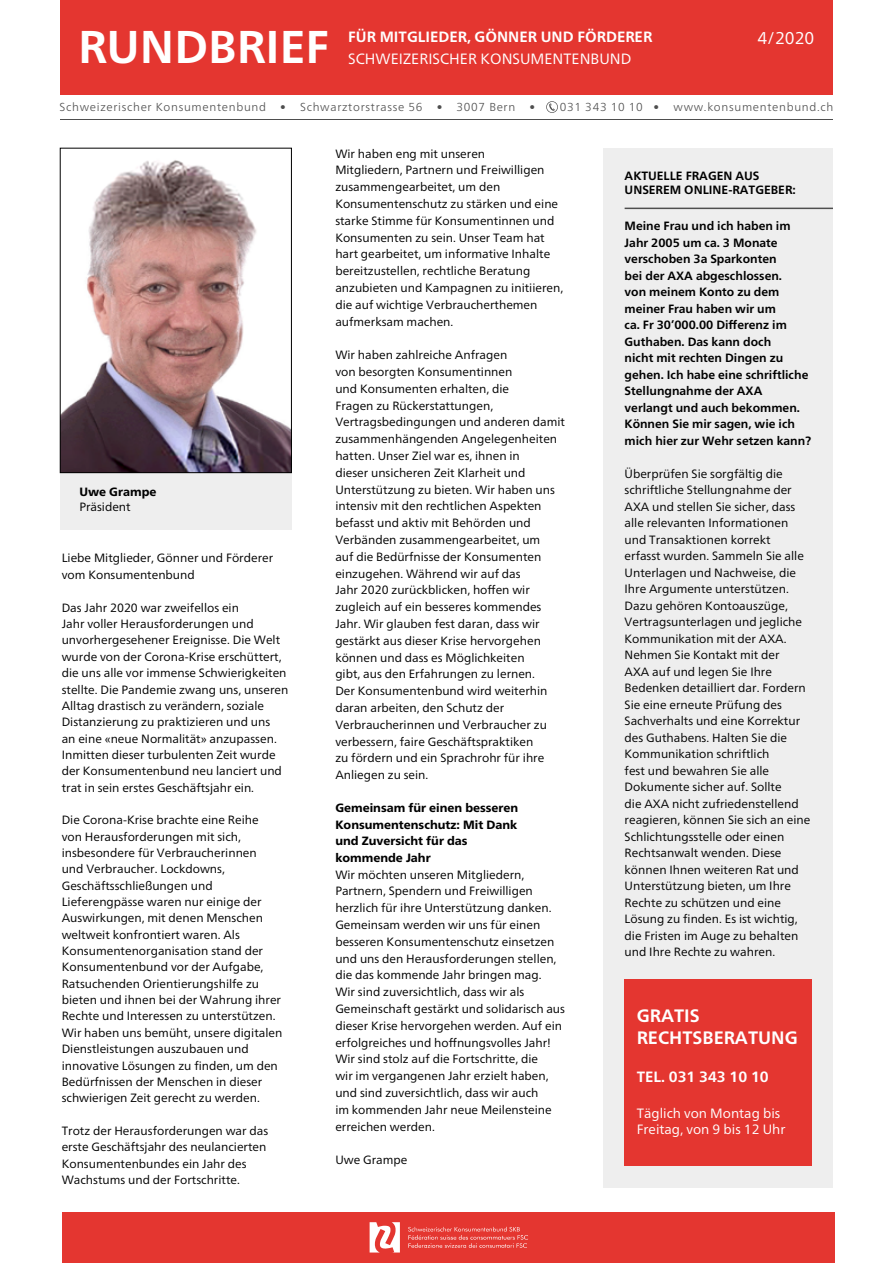
<style>
.page{position:relative;width:893px;height:1263px;background:#fff}
.page>*{position:absolute;margin:0;border:0;box-sizing:border-box;transform-origin:0 0}
.t1{font:700 45.9px "Frutiger Neue LT";color:#fff}
.t2{font:700 18px/21.6px "Frutiger Neue LT";color:#fff}
.t3{font:17.1px "Frutiger Neue LT";color:#fff}
.t4{font:700 14.85px "Frutiger Neue LT";color:#fff}
.t5{font:14.85px "Frutiger Neue LT";color:#fff}
.t6{font:13.5px/16.2px "Frutiger Neue LT";color:#fff}
.t7{font:12px/16.8px "Frutiger Neue LT";color:#000}
.t8{font:700 12px/16.5px "Frutiger Neue LT";color:#000}
.t9{font:800 12px/16.5px "Frutiger Neue LT";color:#000}
.t10{font:300 11.55px "Frutiger Neue LT";letter-spacing:.06em;color:#4e4e4e}
</style>
<div class="page">
<div style="left:60px;top:0;width:773px;height:95px;background:#e43630"></div>
<hr style="left:60px;top:119px;width:773px;height:1px;background:#4e4e4e">
<div style="left:63px;top:1212px;width:772px;height:51px;background:#e43630"></div>
<svg style="left:408px;top:1227px;width:120px;height:21px"></svg>
<svg style="left:370px;top:1222px;width:30px;height:30px"></svg>
<svg style="left:546px;top:101px;width:12px;height:12px"></svg>
<div style="left:60px;top:473px;width:232px;height:57px;background:#eee"></div>
<img style="left:62px;top:160px;width:228px;height:311px">
<div style="left:60px;top:148px;width:232px;height:325px;border:1px solid #000"></div>
<div style="left:603px;top:148px;width:230px;height:1039px;background:#eee"></div>
<hr style="left:625px;top:208px;width:208px;height:1px;background:#4e4e4e">
<div style="left:625px;top:979px;width:187px;height:186px;background:#e43630"></div>
<h1 class="t1" style="left:78px;top:20px;width:252px">RUNDBRIEF</h1>
<p class="t4" style="left:348px;top:28px;width:305px">FÜR MITGLIEDER, GÖNNER UND FÖRDERER</p>
<h3 class="t3" style="left:757px;top:28px;width:59px">4/2020</h3>
<p class="t5" style="left:348px;top:50px;width:285px">SCHWEIZERISCHER KONSUMENTENBUND</p>
<p class="t10" style="left:60px;top:100px;width:477px">Schweizerischer Konsumentenbund • Schwarztorstrasse 56 • 3007 Bern •</p>
<p class="t10" style="left:560px;top:100px;width:275px">031 343 10 10 • www.konsumentenbund.ch</p>
<p class="t9" style="left:79px;top:484px;width:79px">Uwe Grampe</p>
<p class="t7" style="left:79px;top:498px;width:53px">Präsident</p>
<p class="t7" style="left:62px;top:550px;width:213px">Liebe Mitglieder, Gönner und Förderer vom Konsumentenbund</p>
<p class="t7" style="left:62px;top:599px;width:228px;line-height:16.4px">Das Jahr 2020 war zweifellos ein<br>Jahr voller Herausforderungen und unvorhergesehener Ereignisse. Die Welt wurde von der Corona-Krise erschüttert, die uns alle vor immense Schwierigkeiten stellte. Die Pandemie zwang uns, unseren Alltag drastisch zu verändern, soziale Distanzierung zu praktizieren und uns<br>an eine «neue Normalität» anzupassen.<br>Inmitten dieser turbulenten Zeit wurde der Konsumentenbund neu lanciert und trat in sein erstes Geschäftsjahr ein.</p>
<p class="t7" style="left:62px;top:812px;width:222px;line-height:16.4px">Die Corona-Krise brachte eine Reihe<br>von Herausforderungen mit sich, insbesondere für Verbraucherinnen<br>und Verbraucher. Lockdowns, Geschäftsschließungen und Lieferengpässe waren nur einige der Auswirkungen, mit denen Menschen weltweit konfrontiert waren. Als Konsumentenorganisation stand der Konsumentenbund vor der Aufgabe, Ratsuchenden Orientierungshilfe zu bieten und ihnen bei der Wahrung ihrer Rechte und Interessen zu unterstützen.<br>Wir haben uns bemüht, unsere digitalen Dienstleistungen auszubauen und innovative Lösungen zu finden, um den Bedürfnissen der Menschen in dieser schwierigen Zeit gerecht zu werden.</p>
<p class="t7" style="left:62px;top:1122px;width:208px;line-height:16.4px">Trotz der Herausforderungen war das erste Geschäftsjahr des neulancierten Konsumentenbundes ein Jahr des Wachstums und der Fortschritte.</p>
<p class="t7" style="left:335px;top:145px;width:229px">Wir haben eng mit unseren<br>Mitgliedern, Partnern und Freiwilligen zusammengearbeitet, um den Konsumentenschutz zu stärken und eine starke Stimme für Konsumentinnen und Konsumenten zu sein. Unser Team hat hart gearbeitet, um informative Inhalte bereitzustellen, rechtliche Beratung anzubieten und Kampagnen zu initiieren, die auf wichtige Verbraucherthemen aufmerksam machen.</p>
<p class="t7" style="left:335px;top:346px;width:231px">Wir haben zahlreiche Anfragen<br>von besorgten Konsumentinnen<br>und Konsumenten erhalten, die<br>Fragen zu Rückerstattungen, Vertragsbedingungen und anderen damit zusammenhängenden Angelegenheiten hatten. Unser Ziel war es, ihnen in<br>dieser unsicheren Zeit Klarheit und Unterstützung zu bieten. Wir haben uns intensiv mit den rechtlichen Aspekten befasst und aktiv mit Behörden und Verbänden zusammengearbeitet, um<br>auf die Bedürfnisse der Konsumenten einzugehen. Während wir auf das<br>Jahr 2020 zurückblicken, hoffen wir zugleich auf ein besseres kommendes Jahr. Wir glauben fest daran, dass wir gestärkt aus dieser Krise hervorgehen können und dass es Möglichkeiten<br>gibt, aus den Erfahrungen zu lernen.<br>Der Konsumentenbund wird weiterhin daran arbeiten, den Schutz der Verbraucherinnen und Verbraucher zu verbessern, faire Geschäftspraktiken<br>zu fördern und ein Sprachrohr für ihre Anliegen zu sein.</p>
<p class="t9" style="left:335px;top:800px;width:184px">Gemeinsam für einen besseren<br>Konsumentenschutz: Mit Dank und Zuversicht für das kommende Jahr</p>
<p class="t7" style="left:335px;top:866px;width:231px">Wir möchten unseren Mitgliedern, Partnern, Spendern und Freiwilligen herzlich für ihre Unterstützung danken.<br>Gemeinsam werden wir uns für einen besseren Konsumentenschutz einsetzen und uns den Herausforderungen stellen, die das kommende Jahr bringen mag.<br>Wir sind zuversichtlich, dass wir als Gemeinschaft gestärkt und solidarisch aus dieser Krise hervorgehen werden. Auf ein erfolgreiches und hoffnungsvolles Jahr!<br>Wir sind stolz auf die Fortschritte, die<br>wir im vergangenen Jahr erzielt haben, und sind zuversichtlich, dass wir auch<br>im kommenden Jahr neue Meilensteine erreichen werden.</p>
<p class="t7" style="left:335px;top:1151px;width:74px">Uwe Grampe</p>
<p class="t8" style="left:625px;top:169px;width:173px;line-height:14.1px">AKTUELLE FRAGEN AUS<br>UNSEREM ONLINE-RATGEBER:</p>
<p class="t8" style="left:625px;top:218px;width:188px">Meine Frau und ich haben im<br>Jahr 2005 um ca. 3 Monate verschoben 3a Sparkonten<br>bei der AXA abgeschlossen.<br>von meinem Konto zu dem meiner Frau haben wir um<br>ca. Fr 30’000.00 Differenz im<br>Guthaben. Das kann doch<br>nicht mit rechten Dingen zu gehen. Ich habe eine schriftliche<br>Stellungnahme der AXA verlangt und auch bekommen.<br>Können Sie mir sagen, wie ich mich hier zur Wehr setzen kann?</p>
<p class="t7" style="left:625px;top:465px;width:187px">Überprüfen Sie sorgfältig die schriftliche Stellungnahme der<br>AXA und stellen Sie sicher, dass alle relevanten Informationen und Transaktionen korrekt<br>erfasst wurden. Sammeln Sie alle<br>Unterlagen und Nachweise, die<br>Ihre Argumente unterstützen.<br>Dazu gehören Kontoauszüge,<br>Vertragsunterlagen und jegliche<br>Kommunikation mit der AXA.<br>Nehmen Sie Kontakt mit der<br>AXA auf und legen Sie Ihre<br>Bedenken detailliert dar. Fordern<br>Sie eine erneute Prüfung des<br>Sachverhalts und eine Korrektur des Guthabens. Halten Sie die<br>Kommunikation schriftlich<br>fest und bewahren Sie alle<br>Dokumente sicher auf. Sollte<br>die AXA nicht zufriedenstellend reagieren, können Sie sich an eine<br>Schlichtungsstelle oder einen<br>Rechtsanwalt wenden. Diese können Ihnen weiteren Rat und<br>Unterstützung bieten, um Ihre<br>Rechte zu schützen und eine<br>Lösung zu finden. Es ist wichtig, die Fristen im Auge zu behalten und Ihre Rechte zu wahren.</p>
<h2 class="t2" style="left:637px;top:1005px;width:163px">GRATIS<br>RECHTSBERATUNG</h2>
<p class="t4" style="left:637px;top:1068px;width:134px">TEL. 031 343 10 10</p>
<p class="t6" style="left:637px;top:1105px;width:150px">Täglich von Montag bis<br>Freitag, von 9 bis 12 Uhr</p>
</div>
